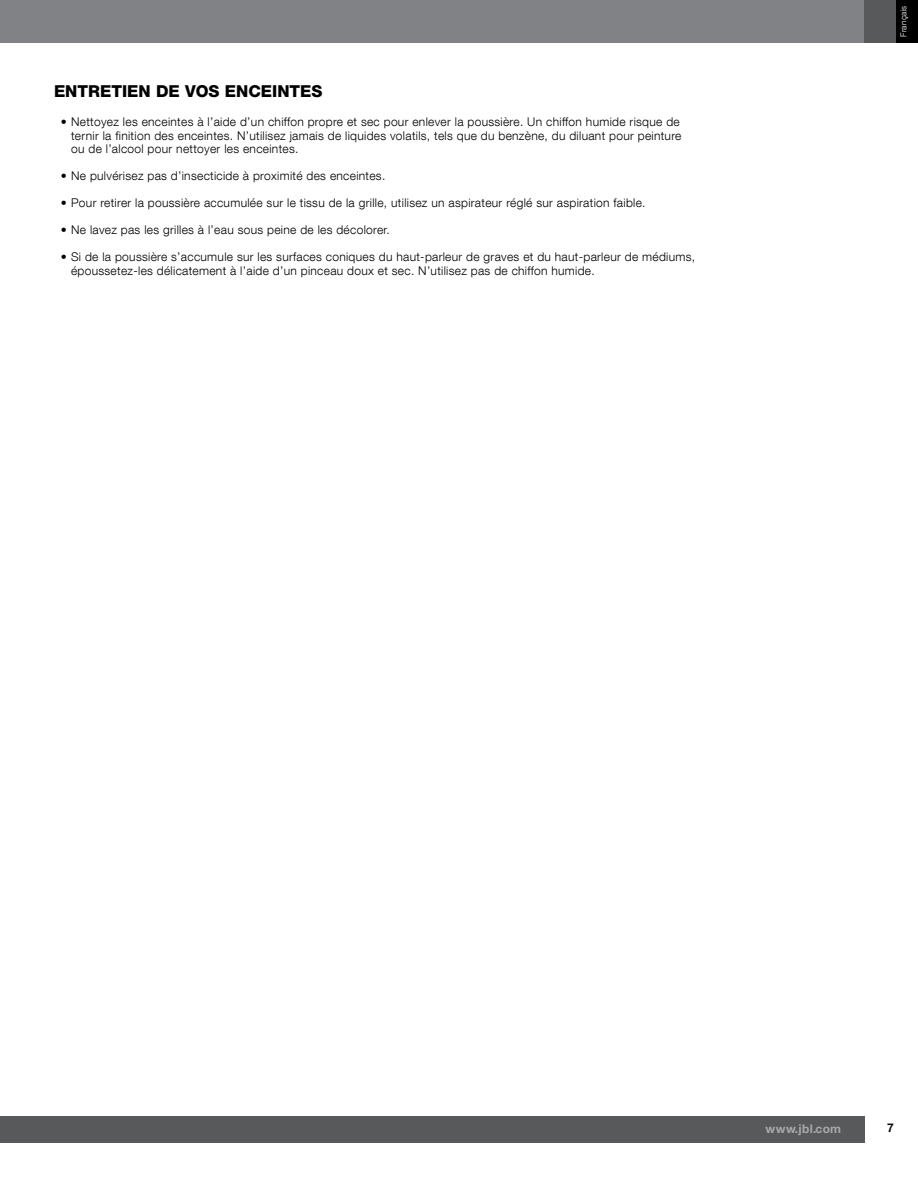
<style>
.page{position:relative;width:918px;height:1188px;background:#fff}
.page>*{position:absolute;margin:0;border:0;box-sizing:border-box;transform-origin:0 0}
.t1{font:800 16.5px "Helvetica Neue";color:#000}
.t2{font:300 12px/13.5px "Helvetica Neue LT Com";letter-spacing:.025em;color:#000}
.t3{font:700 12px "Helvetica Neue LT Com";letter-spacing:.025em;color:#a7a9ac}
.t4{font:700 12px "Helvetica Neue LT Com";color:#0a0a0b}
.t5{font:300 8.25px "Helvetica Neue LT Com";letter-spacing:.025em;color:#fff}
</style>
<div class="page">
<div style="left:0;top:1116px;width:864px;height:27px;background:#58595b"></div>
<div style="left:0;top:0;width:864px;height:43px;background:#808285"></div>
<div style="left:864px;top:0;width:33px;height:43px;background:#58595b"></div>
<div style="left:896px;top:0;width:22px;height:43px;background:#000"></div>
<h1 class="t1" style="left:54px;top:81px;width:270px">ENTRETIEN DE VOS ENCEINTES</h1>
<p class="t2" style="left:71px;top:115px;width:612px;text-indent:-10px">• Nettoyez les enceintes à l’aide d’un chiffon propre et sec pour enlever la poussière. Un chiffon humide risque de ternir la finition des enceintes. N’utilisez jamais de liquides volatils, tels que du benzène, du diluant pour peinture ou de l’alcool pour nettoyer les enceintes.</p>
<p class="t2" style="left:61px;top:169px;width:326px">• Ne pulvérisez pas d’insecticide à proximité des enceintes.</p>
<p class="t2" style="left:61px;top:196px;width:586px">• Pour retirer la poussière accumulée sur le tissu de la grille, utilisez un aspirateur réglé sur aspiration faible.</p>
<p class="t2" style="left:61px;top:223px;width:331px">• Ne lavez pas les grilles à l’eau sous peine de les décolorer.</p>
<p class="t2" style="left:71px;top:250px;width:626px;text-indent:-10px">• Si de la poussière s’accumule sur les surfaces coniques du haut-parleur de graves et du haut-parleur de médiums, époussetez-les délicatement à l’aide d’un pinceau doux et sec. N’utilisez pas de chiffon humide.</p>
<p class="t5" style="left:898px;top:37px;width:33px;rotate:-90deg">Français</p>
<p class="t3" style="left:765px;top:1121px;width:77px">www.jbl.com</p>
<p class="t4" style="left:887px;top:1120px;width:8px">7</p>
</div>
